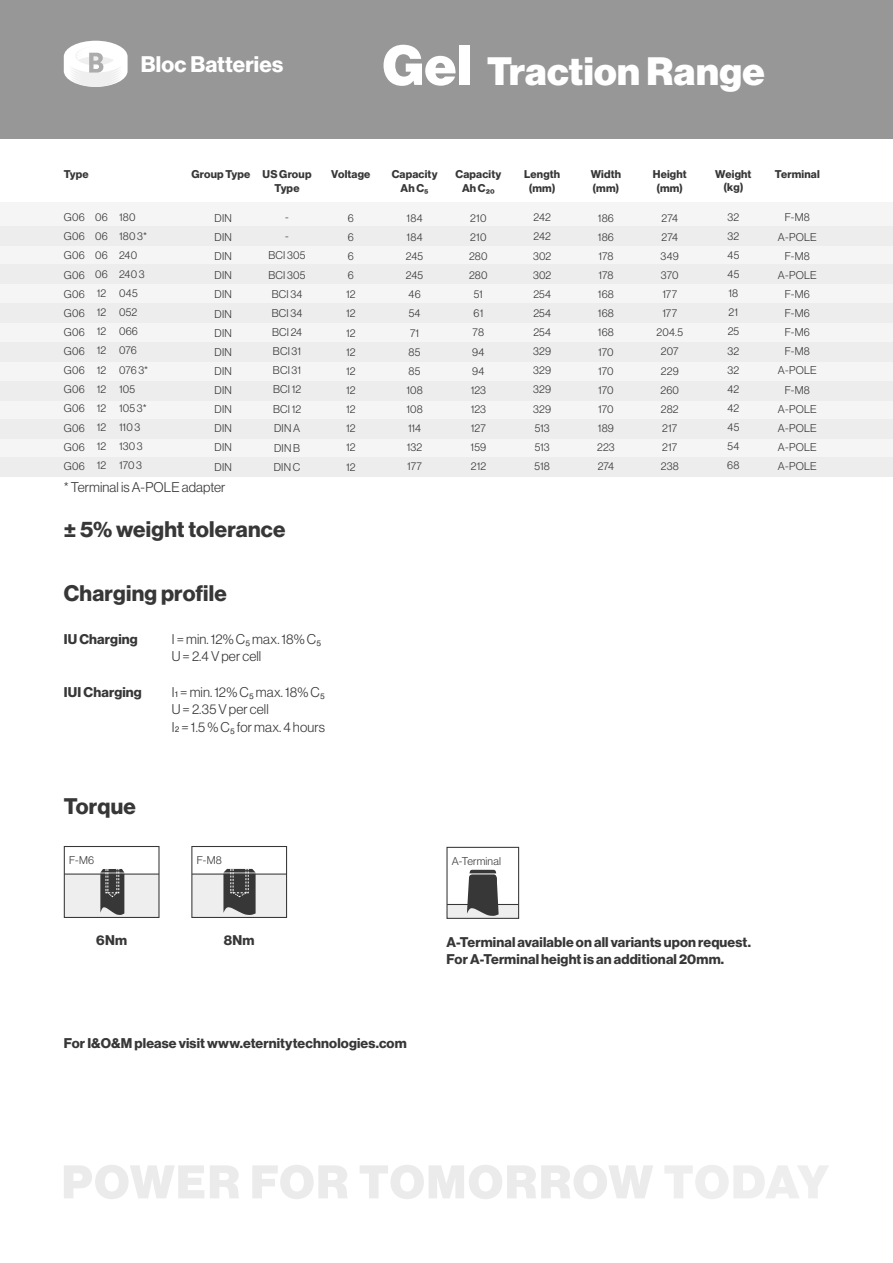
<style>
.page{position:relative;width:893px;height:1263px;background:#fff}
.page>*{position:absolute;margin:0;border:0;box-sizing:border-box;transform-origin:0 0}
.t1{font:55.2px "N Haas Grotesk DS Std 95 Blk";color:#fff}
.t2{font:38.7px "N Haas Grotesk DS Std 95 Blk";letter-spacing:.01em;color:#fff}
.t3{font:22.05px "N Haas Grotesk DS Std 75 Bd";letter-spacing:.01em;color:#373737}
.t4{font:22.05px "N Haas Grotesk DS Std 75 Bd";letter-spacing:.01em;color:#fff}
.t5{font:13.8px/17.7px "N Haas Grotesk DS Std 75 Bd";letter-spacing:.01em;color:#373737}
.t6{font:13.8px/17.7px "N Haas Grotesk DS Std 45 Lt";letter-spacing:.01em;color:#373737}
.t7{font:11.1px/19.2px "N Haas Grotesk DS Std 45 Lt";letter-spacing:.02em;color:#373737}
.t8{font:11.1px/13.8px "N Haas Grotesk DS Std 75 Bd";letter-spacing:.015em;color:#373737;text-align:center}
</style>
<div class="page">
<div style="left:0;top:0;width:893px;height:138px;background:#979797"></div>
<svg style="left:64px;top:1165px;width:140px;height:34px"></svg>
<svg style="left:210px;top:1165px;width:29px;height:33px"></svg>
<svg style="left:252px;top:1165px;width:95px;height:34px"></svg>
<svg style="left:360px;top:1165px;width:293px;height:34px"></svg>
<svg style="left:664px;top:1165px;width:165px;height:34px"></svg>
<svg style="left:64px;top:41px;width:64px;height:46px;background:#e5e5e5"></svg>
<div style="left:0;top:202px;width:893px;height:273px;background:#f5f5f5"></div>
<div style="left:0;top:226px;width:893px;height:20px;background:#ededed"></div>
<div style="left:0;top:265px;width:893px;height:19px;background:#ededed"></div>
<div style="left:0;top:303px;width:893px;height:19px;background:#ededed"></div>
<div style="left:64px;top:874px;width:95px;height:43px;background:#eee"></div>
<div style="left:64px;top:846px;width:96px;height:72px;border:1px solid #373737"></div>
<hr style="left:64px;top:873px;width:95px;height:1px;background:#373737">
<svg style="left:100px;top:869px;width:24px;height:46px"></svg>
<div style="left:192px;top:874px;width:95px;height:43px;background:#eee"></div>
<div style="left:191px;top:846px;width:96px;height:72px;border:1px solid #373737"></div>
<hr style="left:192px;top:873px;width:95px;height:1px;background:#373737">
<svg style="left:223px;top:868px;width:33px;height:47px;background:#5a5a5a"></svg>
<div style="left:447px;top:904px;width:72px;height:14px;background:#eee"></div>
<div style="left:446px;top:847px;width:73px;height:72px;border:1px solid #373737"></div>
<svg style="left:467px;top:870px;width:32px;height:46px"></svg>
<hr style="left:447px;top:904px;width:72px;height:1px;background:#373737">
<div style="left:0;top:343px;width:893px;height:19px;background:#ededed"></div>
<div style="left:0;top:381px;width:893px;height:19px;background:#ededed"></div>
<div style="left:0;top:419px;width:893px;height:19px;background:#ededed"></div>
<div style="left:0;top:458px;width:893px;height:19px;background:#ededed"></div>
<h3 class="t4" style="left:141px;top:52px;width:144px">Bloc Batteries</h3>
<h1 class="t1" style="left:383px;top:33px;width:90px">Gel</h1>
<h2 class="t2" style="left:487px;top:49px;width:279px">Traction Range</h2>
<p class="t8" style="left:64px;top:167px;width:27px">Type</p>
<p class="t8" style="left:331px;top:167px;width:41px">Voltage</p>
<p class="t8" style="left:392px;top:167px;width:47px">Capacity<br>Ah C₅</p>
<p class="t8" style="left:455px;top:167px;width:47px">Capacity<br>Ah C₂₀</p>
<p class="t8" style="left:524px;top:167px;width:38px">Length (mm)</p>
<p class="t8" style="left:591px;top:167px;width:32px;text-align:left">Width (mm)</p>
<p class="t8" style="left:653px;top:167px;width:35px">Height (mm)</p>
<p class="t8" style="left:715px;top:167px;width:38px">Weight (kg)</p>
<p class="t8" style="left:775px;top:167px;width:46px">Terminal</p>
<p class="t8" style="left:274px;top:167px;width:39px;text-align:left;text-indent:-83px">Group Type US Group<br>Type</p>
<p class="t7" style="left:95px;top:207px;width:14px">06<br>06<br>06<br>06<br>12<br>12<br>12<br>12<br>12<br>12<br>12<br>12<br>12<br>12</p>
<p class="t7" style="left:119px;top:207px;width:31px">180<br>180 3*<br>240<br>240 3<br>045<br>052<br>066<br>076<br>076 3*<br>105<br>105 3*<br>110 3<br>130 3<br>170 3</p>
<p class="t7" style="left:268px;top:208px;width:39px;text-align:center">-<br>-<br>BCI 305<br>BCI 305<br>BCI 34<br>BCI 34<br>BCI 24<br>BCI 31<br>BCI 31<br>BCI 12<br>BCI 12<br>DIN A<br>DIN B<br>DIN C</p>
<p class="t7" style="left:64px;top:208px;width:22px;text-align:justify">G06<br>G06<br>G06<br>G06<br>G06<br>G06<br>G06<br>G06<br>G06<br>G06<br>G06<br>G06<br>G06<br>G06</p>
<p class="t7" style="left:346px;top:208px;width:11px">6<br>6<br>6<br>6<br>12<br>12<br>12<br>12<br>12<br>12<br>12<br>12<br>12<br>12</p>
<p class="t7" style="left:406px;top:208px;width:19px;text-align:center">184<br>184<br>245<br>245<br>46<br>54<br>71<br>85<br>85<br>108<br>108<br>114<br>132<br>177</p>
<p class="t7" style="left:469px;top:208px;width:20px;text-align:center">210<br>210<br>280<br>280<br>51<br>61<br>78<br>94<br>94<br>123<br>123<br>127<br>159<br>212</p>
<p class="t7" style="left:533px;top:208px;width:20px">242<br>242<br>302<br>302<br>254<br>254<br>254<br>329<br>329<br>329<br>329<br>513<br>513<br>518</p>
<p class="t7" style="left:597px;top:208px;width:19px;text-align:justify">186<br>186<br>178<br>178<br>168<br>168<br>168<br>170<br>170<br>170<br>170<br>189<br>223<br>274</p>
<p class="t7" style="left:656px;top:208px;width:28px;text-align:center">274<br>274<br>349<br>370<br>177<br>177<br>204.5<br>207<br>229<br>260<br>282<br>217<br>217<br>238</p>
<p class="t7" style="left:727px;top:207px;width:14px">32<br>32<br>45<br>45<br>18<br>21<br>25<br>32<br>32<br>42<br>42<br>45<br>54<br>68</p>
<p class="t7" style="left:778px;top:208px;width:40px;text-align:center">F-M8<br>A-POLE<br>F-M8<br>A-POLE<br>F-M6<br>F-M6<br>F-M6<br>F-M8<br>A-POLE<br>F-M8<br>A-POLE<br>A-POLE<br>A-POLE<br>A-POLE</p>
<p class="t7" style="left:215px;top:208px;width:19px;text-align:justify">DIN DIN DIN DIN DIN DIN DIN DIN DIN DIN DIN DIN DIN DIN</p>
<p class="t6" style="left:64px;top:478px;width:163px">* Terminal is A-POLE adapter</p>
<h3 class="t3" style="left:64px;top:517px;width:223px">± 5% weight tolerance</h3>
<h3 class="t3" style="left:64px;top:580px;width:165px">Charging profile</h3>
<p class="t5" style="left:64px;top:630px;width:76px">IU Charging</p>
<p class="t6" style="left:172px;top:630px;width:151px">I = min. 12% C₅ max. 18% C₅<br>U = 2.4 V per cell</p>
<p class="t5" style="left:64px;top:683px;width:80px">IUI Charging</p>
<p class="t6" style="left:172px;top:683px;width:155px">I1 = min. 12% C₅ max. 18% C₅<br>U = 2.35 V per cell<br>I2 = 1.5 % C₅ for max. 4 hours</p>
<h3 class="t3" style="left:64px;top:793px;width:73px">Torque</h3>
<p class="t7" style="left:69px;top:850px;width:27px">F-M6</p>
<p class="t7" style="left:197px;top:850px;width:27px">F-M8</p>
<p class="t5" style="left:96px;top:932px;width:32px">6Nm</p>
<p class="t5" style="left:224px;top:932px;width:32px">8Nm</p>
<p class="t5" style="left:64px;top:1034px;width:344px">For I&amp;O&amp;M please visit www.eternitytechnologies.com</p>
<p class="t7" style="left:452px;top:851px;width:51px">A-Terminal</p>
<p class="t5" style="left:446px;top:933px;width:306px">A-Terminal available on all variants upon request.<br>For A-Terminal height is an additional 20mm.</p>
</div>
